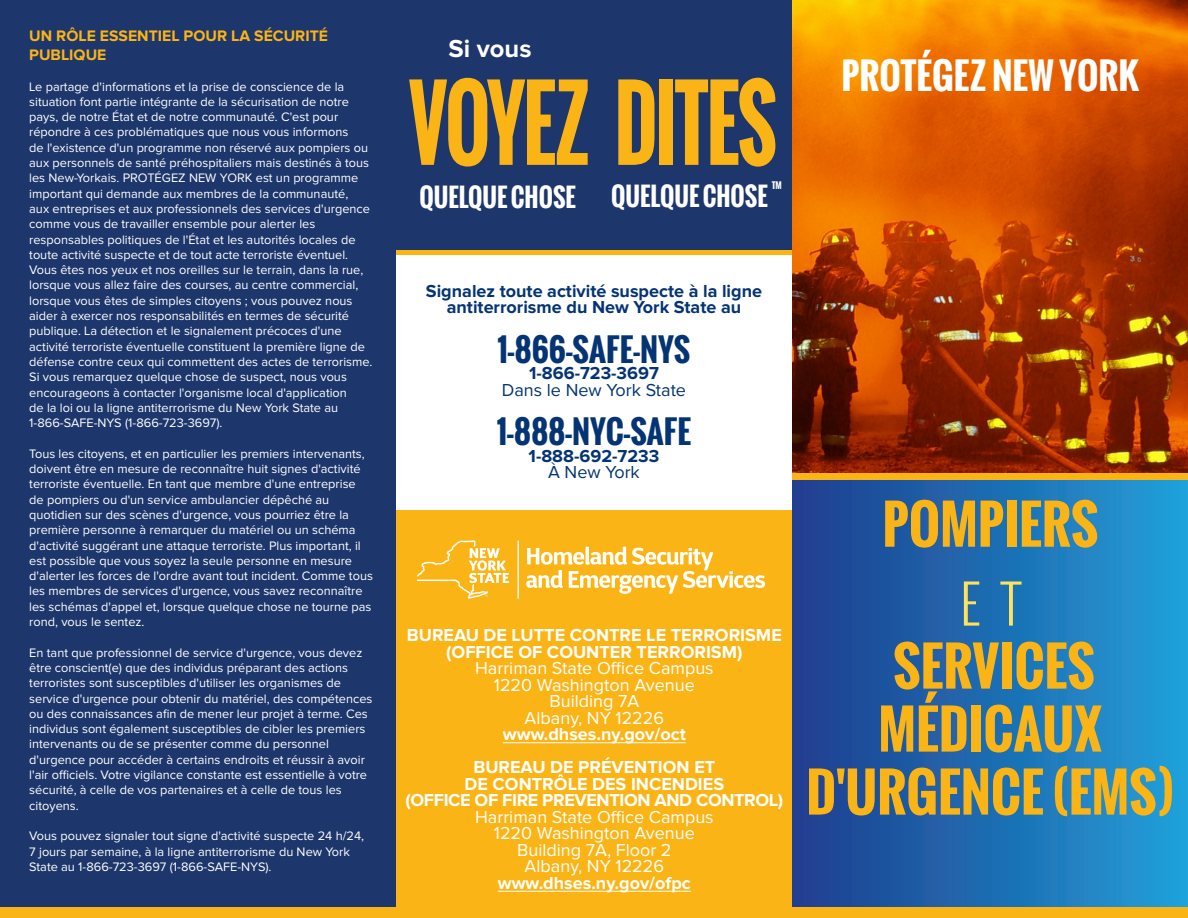
<style>
.page{position:relative;width:1188px;height:918px;background:#fff}
.page>*{position:absolute;margin:0;border:0;box-sizing:border-box;transform-origin:0 0}
.t1{font:700 97.2px "Oswald";letter-spacing:-.03em;color:#fbb416;scale:.78 1}
.t2{font:700 52.5px/63px "Oswald";color:#fbb416;text-align:center}
.t3{font:700 36px "Oswald";color:#fff}
.t4{font:700 31.5px "Oswald";color:#053474}
.t5{font:700 25.5px "Oswald";color:#fff;scale:.94 1}
.t6{font:700 25.5px "Proxima Nova";color:#fff}
.t7{font:18px "Proxima Nova";color:#fff}
.t8{font:700 18px/16.5px "Proxima Nova";color:#fff;text-align:center}
.t9{font:700 18px/16.5px "Proxima Nova";color:#053474;text-align:center}
.t10{font:700 18px "Proxima Nova";letter-spacing:-.02em;color:#fff}
.t11{font:18px "Proxima Nova";color:#053474}
.t12{font:700 15.75px/18.9px "Proxima Nova";color:#fbb416}
.t13{font:12.75px/15.3px "Proxima Nova";color:#fff}
.t14{font:700 8.7px "Oswald";color:#fff}
.s1{font-weight:300;color:#fce25e}
</style>
<div class="page">
<div style="left:393px;top:248px;width:400px;height:6px;background:#fbb416"></div>
<div style="left:393px;top:511px;width:416px;height:407px;background:#fbb416"></div>
<div style="left:390px;top:0;width:416px;height:250px;background:#1d366c"></div>
<div style="left:792px;top:0;width:396px;height:918px;background:linear-gradient(to right,#1f3b8d,#209fd8)"></div>
<div style="left:0;top:0;width:396px;height:918px;background:#1d366c"></div>
<div style="left:0;top:907px;width:1188px;height:11px;background:#fbb416"></div>
<hr style="left:503px;top:742px;width:183px;height:1px;background:#fff">
<hr style="left:498px;top:891px;width:193px;height:1px;background:#fff">
<svg style="left:526px;top:547px;width:239px;height:47px"></svg>
<hr style="left:518px;top:540px;width:1px;height:59px;background:#fff">
<svg style="left:417px;top:540px;width:92px;height:59px"></svg>
<img style="left:792px;top:0;width:396px;height:473px">
<div style="left:792px;top:473px;width:396px;height:6px;background:#fbb416"></div>
<p class="t12" style="left:29px;top:27px;width:300px">UN RÔLE ESSENTIEL POUR LA SÉCURITÉ<br>PUBLIQUE</p>
<p class="t13" style="left:29px;top:79px;width:345px">Le partage d'informations et la prise de conscience de la situation font partie intégrante de la sécurisation de notre pays, de notre État et de notre communauté. C'est pour répondre à ces problématiques que nous vous informons<br>de l'existence d'un programme non réservé aux pompiers ou aux personnels de santé préhospitaliers mais destinés à tous les New-Yorkais. PROTÉGEZ NEW YORK est un programme important qui demande aux membres de la communauté,<br>aux entreprises et aux professionnels des services d'urgence comme vous de travailler ensemble pour alerter les responsables politiques de l'État et les autorités locales de toute activité suspecte et de tout acte terroriste éventuel.<br>Vous êtes nos yeux et nos oreilles sur le terrain, dans la rue, lorsque vous allez faire des courses, au centre commercial, lorsque vous êtes de simples citoyens ; vous pouvez nous aider à exercer nos responsabilités en termes de sécurité publique. La détection et le signalement précoces d'une activité terroriste éventuelle constituent la première ligne de défense contre ceux qui commettent des actes de terrorisme.<br>Si vous remarquez quelque chose de suspect, nous vous encourageons à contacter l'organisme local d'application<br>de la loi ou la ligne antiterrorisme du New York State au 1-866-SAFE-NYS (1-866-723-3697).</p>
<p class="t13" style="left:29px;top:446px;width:345px">Tous les citoyens, et en particulier les premiers intervenants, doivent être en mesure de reconnaître huit signes d'activité terroriste éventuelle. En tant que membre d'une entreprise de pompiers ou d'un service ambulancier dépêché au quotidien sur des scènes d'urgence, vous pourriez être la première personne à remarquer du matériel ou un schéma d'activité suggérant une attaque terroriste. Plus important, il est possible que vous soyez la seule personne en mesure d'alerter les forces de l'ordre avant tout incident. Comme tous les membres de services d'urgence, vous savez reconnaître les schémas d'appel et, lorsque quelque chose ne tourne pas rond, vous le sentez.</p>
<p class="t13" style="left:29px;top:645px;width:345px">En tant que professionnel de service d'urgence, vous devez être conscient(e) que des individus préparant des actions terroristes sont susceptibles d'utiliser les organismes de service d'urgence pour obtenir du matériel, des compétences ou des connaissances afin de mener leur projet à terme. Ces individus sont également susceptibles de cibler les premiers intervenants ou de se présenter comme du personnel d'urgence pour accéder à certains endroits et réussir à avoir l'air officiels. Votre vigilance constante est essentielle à votre sécurité, à celle de vos partenaires et à celle de tous les citoyens.</p>
<p class="t13" style="left:29px;top:829px;width:336px">Vous pouvez signaler tout signe d'activité suspecte 24 h/24,<br>7 jours par semaine, à la ligne antiterrorisme du New York<br>State au 1-866-723-3697 (1-866-SAFE-NYS).</p>
<p class="t6" style="left:449px;top:34px;width:84px">Si vous</p>
<p class="t1" style="left:408px;top:51px;width:475px">VOYEZ DITES</p>
<p class="t5" style="left:419px;top:178px;width:168px">QUELQUE CHOSE</p>
<p class="t5" style="left:611px;top:177px;width:168px">QUELQUE CHOSE</p>
<p class="t14" style="left:772px;top:179px;width:12px">TM</p>
<p class="t3" style="left:842px;top:49px;width:299px">PROTÉGEZ NEWYORK</p>
<p class="t9" style="left:426px;top:283px;width:338px">Signalez toute activité suspecte à la ligne antiterrorisme du New York State au</p>
<p class="t4" style="left:498px;top:326px;width:194px">1-866-SAFE-NYS</p>
<p class="t9" style="left:529px;top:365px;width:131px">1-866-723-3697</p>
<p class="t11" style="left:502px;top:382px;width:186px">Dans le New York State</p>
<p class="t4" style="left:497px;top:408px;width:196px">1-888-NYC-SAFE</p>
<p class="t9" style="left:529px;top:448px;width:132px">1-888-692-7233</p>
<p class="t11" style="left:548px;top:464px;width:93px">À New York</p>
<p class="t8" style="left:407px;top:628px;width:376px">BUREAU DE LUTTE CONTRE LE TERRORISME (OFFICE OF COUNTER TERRORISM)</p>
<p class="t7" style="left:475px;top:660px;width:240px">Harriman State Office Campus</p>
<p class="t7" style="left:494px;top:677px;width:202px">1220 Washington Avenue</p>
<p class="t7" style="left:549px;top:693px;width:91px">Building 7A</p>
<p class="t7" style="left:525px;top:710px;width:141px">Albany, NY 12226</p>
<p class="t8" style="left:503px;top:727px;width:184px">www.dhses.ny.gov/oct</p>
<p class="t8" style="left:465px;top:760px;width:261px">BUREAU DE PRÉVENTION ET<br>DE CONTRÔLE DES INCENDIES</p>
<p class="t10" style="left:405px;top:790px;width:379px">(OFFICE OF FIRE PREVENTION AND CONTROL)</p>
<p class="t7" style="left:475px;top:809px;width:240px">Harriman State Office Campus</p>
<p class="t7" style="left:494px;top:825px;width:202px">1220 Washington Avenue</p>
<p class="t7" style="left:517px;top:842px;width:156px">Building 7A, Floor 2</p>
<p class="t7" style="left:525px;top:858px;width:141px">Albany, NY 12226</p>
<p class="t8" style="left:498px;top:875px;width:195px">www.dhses.ny.gov/ofpc</p>
<p class="t2" style="left:882px;top:485px;width:217px;line-height:78.9px">POMPIERS<br><span class="s1">E T</span></p>
<p class="t2" style="left:806px;top:635px;width:370px">SERVICES<br>MÉDICAUX<br>D'URGENCE (EMS)</p>
</div>
